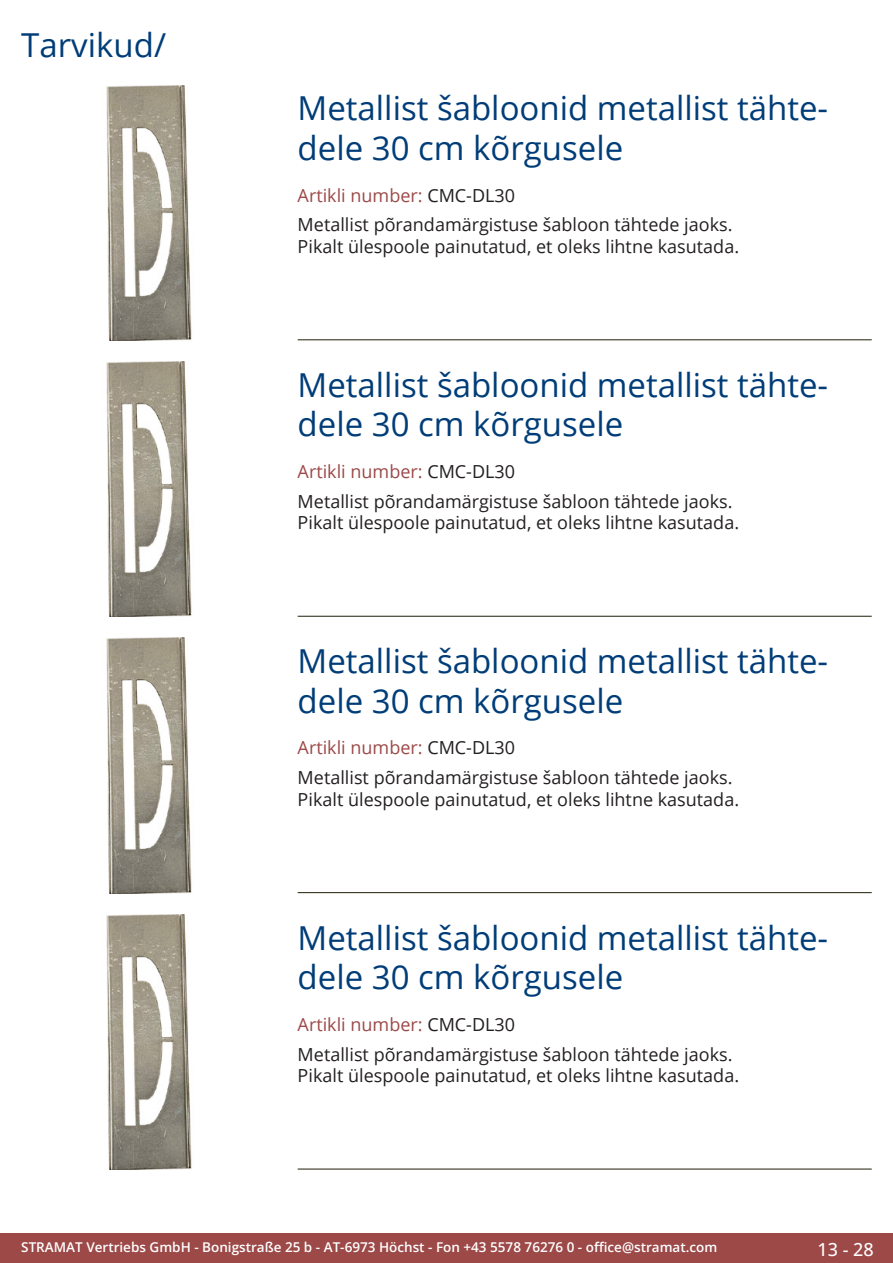
<style>
.page{position:relative;width:893px;height:1263px;background:#fff}
.page>*{position:absolute;margin:0;border:0;box-sizing:border-box;transform-origin:0 0}
.Produkttitel{font:33px/39.6px "Open Sans";color:#003d78}
.RastTitel{font:33px "Open Sans";color:#003d78}
.Beschreibung_Text{font:18px/21.6px "Open Sans";color:#231f20}
.TechDaten_Überschrif{font:18px "Open Sans";color:#9c4948}
.t1{font:500 18px "Open Sans";color:#fff}
.t2{font:600 13.5px "Open Sans";color:#fff}
.s1{color:#231f20}
</style>
<div class="page">
<div style="left:0;top:1233px;width:893px;height:30px;background:#9c4948"></div>
<hr style="left:298px;top:340px;width:574px;height:1px;background:#201d08">
<hr style="left:298px;top:616px;width:574px;height:1px;background:#201d08">
<hr style="left:298px;top:892px;width:574px;height:1px;background:#201d08">
<hr style="left:298px;top:1169px;width:574px;height:1px;background:#201d08">
<img style="left:106px;top:85px;width:86px;height:255px">
<img style="left:106px;top:361px;width:86px;height:256px">
<img style="left:106px;top:638px;width:86px;height:255px">
<img style="left:106px;top:914px;width:86px;height:255px">
<p class="RastTitel" style="left:21px;top:22px;width:146px">Tarvikud/</p>
<p class="Produkttitel" style="left:298px;top:88px;width:529px">Metallist šabloonid metallist tähte&shy;dele 30 cm kõrgusele</p>
<p class="TechDaten_Überschrif" style="left:298px;top:183px;width:219px">Artikli number: <span class="s1">CMC-DL30</span></p>
<p class="Beschreibung_Text" style="left:298px;top:214px;width:443px">Metallist põrandamärgistuse šabloon tähtede jaoks.<br>Pikalt ülespoole painutatud, et oleks lihtne kasutada.</p>
<p class="Produkttitel" style="left:298px;top:364px;width:529px">Metallist šabloonid metallist tähte&shy;dele 30 cm kõrgusele</p>
<p class="TechDaten_Überschrif" style="left:298px;top:459px;width:219px">Artikli number: <span class="s1">CMC-DL30</span></p>
<p class="Beschreibung_Text" style="left:298px;top:490px;width:443px">Metallist põrandamärgistuse šabloon tähtede jaoks.<br>Pikalt ülespoole painutatud, et oleks lihtne kasutada.</p>
<p class="Produkttitel" style="left:298px;top:640px;width:529px">Metallist šabloonid metallist tähte&shy;dele 30 cm kõrgusele</p>
<p class="TechDaten_Überschrif" style="left:298px;top:735px;width:219px">Artikli number: <span class="s1">CMC-DL30</span></p>
<p class="Beschreibung_Text" style="left:298px;top:766px;width:443px">Metallist põrandamärgistuse šabloon tähtede jaoks.<br>Pikalt ülespoole painutatud, et oleks lihtne kasutada.</p>
<p class="Produkttitel" style="left:298px;top:917px;width:529px">Metallist šabloonid metallist tähte&shy;dele 30 cm kõrgusele</p>
<p class="TechDaten_Überschrif" style="left:298px;top:1012px;width:219px">Artikli number: <span class="s1">CMC-DL30</span></p>
<p class="Beschreibung_Text" style="left:298px;top:1043px;width:443px">Metallist põrandamärgistuse šabloon tähtede jaoks.<br>Pikalt ülespoole painutatud, et oleks lihtne kasutada.</p>
<p class="t2" style="left:21px;top:1238px;width:698px">STRAMAT Vertriebs GmbH - Bonigstraße 25 b - AT-6973 Höchst - Fon +43 5578 76276 0 - office@stramat.com</p>
<p class="t1" style="left:817px;top:1237px;width:58px">13 - 28</p>
</div>
